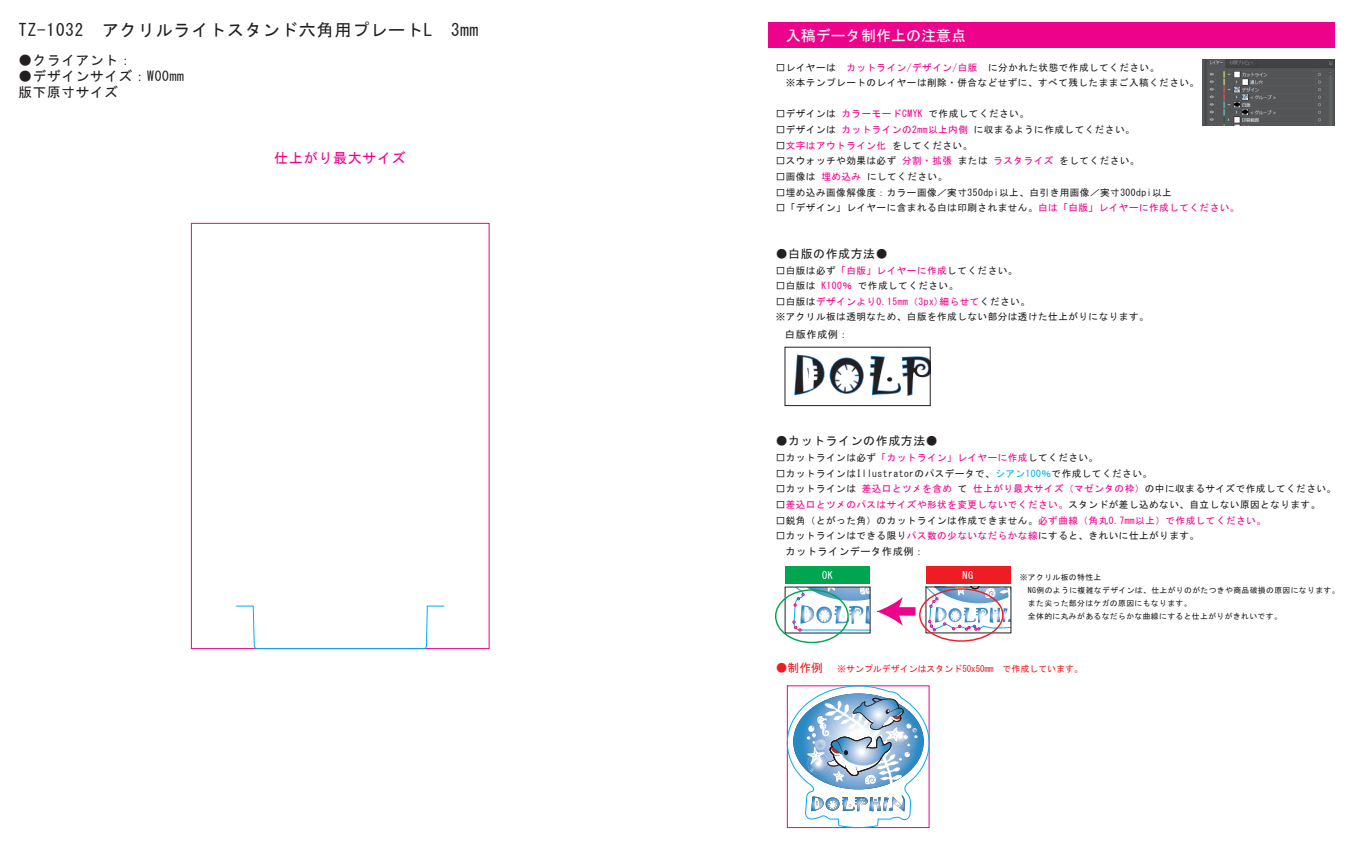
<style>
.page{position:relative;width:1362px;height:842px;background:#fff}
.page>*{position:absolute;margin:0;border:0;box-sizing:border-box;transform-origin:0 0}
.t1{font:17px "MS Gothic";letter-spacing:.05em;color:#231f20}
.t2{font:15.2px "MS Gothic";color:#fff}
.t3{font:14px "MS Gothic";letter-spacing:.05em;color:#ed028c}
.t4{font:13.6px/16.3px "MS Gothic";letter-spacing:.05em;color:#231f20}
.t5{font:11.9px "MS Gothic";letter-spacing:.05em;color:#231f20}
.t6{font:10.2px "MS Gothic";letter-spacing:.05em;color:#231f20}
.t7{font:10.2px "MS Gothic";color:#fff}
.t8{font:9.6px/15.6px "MS Gothic";letter-spacing:.05em;color:#231f20}
.t9{font:9.6px "MS Gothic";letter-spacing:.05em;color:#ed028c}
.t10{font:9px "MS Gothic";color:#ee1d23}
.t11{font:7.8px/13.2px "MS Gothic";letter-spacing:.05em;color:#231f20}
.s1{color:#ed028c}
.s2{color:#231f20}
.s3{color:#00aeef}
.s4{font-size:11.9px}
</style>
<div class="page">
<svg style="left:787px;top:685px;width:142px;height:143px"></svg>
<div style="left:785px;top:567px;width:85px;height:17px;background:#00a54f"></div>
<div style="left:926px;top:567px;width:85px;height:17px;background:#ee1d23"></div>
<svg style="left:927px;top:588px;width:82px;height:43px"></svg>
<svg style="left:786px;top:588px;width:82px;height:43px"></svg>
<div style="left:775px;top:589px;width:74px;height:54px;border:1px solid #00a54f;border-radius:50%"></div>
<div style="left:919px;top:588px;width:84px;height:54px;border:1px solid #ee1d23;border-radius:50%"></div>
<div style="left:895px;top:607px;width:16px;height:9px;background:#ed028c"></div>
<svg style="left:877px;top:597px;width:26px;height:29px"></svg>
<svg style="left:794px;top:355px;width:69px;height:40px"></svg>
<svg style="left:870px;top:356px;width:58px;height:40px"></svg>
<div style="left:784px;top:347px;width:146px;height:59px;border:1px solid #231f20"></div>
<img style="left:1202px;top:60px;width:132px;height:65px">
<div style="left:768px;top:23px;width:566px;height:25px;background:#ed028c"></div>
<svg style="left:235px;top:605px;width:210px;height:45px"></svg>
<h1 class="t1" style="left:19px;top:21px;width:461px">TZ-1032　アクリルライトスタンド六角用プレートL　3mm</h1>
<h3 class="t4" style="left:19px;top:52px;width:115px">●クライアント：</h3>
<h3 class="t4" style="left:19px;top:68px;width:167px">●デザインサイズ：W00mm版下原寸サイズ</h3>
<h3 class="t3" style="left:274px;top:151px;width:133px">仕上がり最大サイズ</h3>
<h2 class="t2" style="left:786px;top:28px;width:182px">入稿データ制作上の注意点</h2>
<p class="t8" style="left:775px;top:59px;width:425px">□レイヤーは　<span class="s1">カットライン/デザイン/白版</span>　に分かれた状態で作成してください。<br>　※本テンプレートのレイヤーは削除・併合などせずに、すべて残したままご入稿ください。</p>
<p class="t8" style="left:775px;top:106px;width:255px">□デザインは <span class="s1">カラーモードCMYK</span> で作成してください。</p>
<p class="t8" style="left:775px;top:122px;width:360px">□デザインは <span class="s1">カットラインの2mm以上内側</span> に収まるように作成してください。</p>
<p class="t9" style="left:775px;top:140px;width:198px"><span class="s2">□</span>文字はアウトライン化 <span class="s2">をしてください。</span></p>
<p class="t8" style="left:775px;top:153px;width:365px">□スウォッチや効果は必ず <span class="s1">分割・拡張</span> または <span class="s1">ラスタライズ</span> をしてください。</p>
<p class="t8" style="left:775px;top:169px;width:173px">□画像は <span class="s1">埋め込み</span> にしてください。</p>
<p class="t8" style="left:775px;top:184px;width:397px">□埋め込み画像解像度：カラー画像／実寸350dpi以上、白引き用画像／実寸300dpi以上</p>
<p class="t8" style="left:775px;top:200px;width:465px">□「デザイン」レイヤーに含まれる白は印刷されません。<span class="s1">白は「白版」レイヤーに作成してください。</span></p>
<p class="t5" style="left:775px;top:248px;width:114px">●白版の作成方法●</p>
<p class="t8" style="left:775px;top:262px;width:243px">□白版は必ず<span class="s1">「白版」レイヤーに作成</span>してください。</p>
<p class="t8" style="left:775px;top:278px;width:184px">□白版は <span class="s1">K100％</span> で作成してください。</p>
<p class="t8" style="left:775px;top:294px;width:374px">□白版は<span class="s1">デザインより0.15mm（3px)細らせて</span>ください。<br>※アクリル板は透明なため、白版を作成しない部分は透けた仕上がりになります。</p>
<p class="t6" style="left:785px;top:329px;width:65px">白版作成例：</p>
<p class="t5" style="left:775px;top:435px;width:164px">●カットラインの作成方法●</p>
<p class="t8" style="left:775px;top:450px;width:324px">□カットラインは必ず<span class="s1">「カットライン」レイヤーに作成</span>してください。</p>
<p class="t8" style="left:775px;top:465px;width:378px">□カットラインはIllustratorのパスデータで、<span class="s3">シアン100％</span>で作成してください。</p>
<p class="t8" style="left:775px;top:481px;width:562px">□カットラインは <span class="s1">差込口とツメを含め</span> て <span class="s1">仕上がり最大サイズ（マゼンタの枠）</span>の中に収まるサイズで作成してください。</p>
<p class="t9" style="left:775px;top:500px;width:546px"><span class="s2">□</span>差込口とツメのパスはサイズや形状を変更しないでください。<span class="s2">スタンドが差し込めない、自立しない原因となります。</span></p>
<p class="t8" style="left:775px;top:512px;width:492px">□鋭角（とがった角）のカットラインは作成できません。<span class="s1">必ず曲線（角丸0.7mm以上）で作成してください。</span></p>
<p class="t8" style="left:775px;top:528px;width:425px">□カットラインはできる限り<span class="s1">パス数の少ないなだらかな線</span>にすると、きれいに仕上がります。</p>
<p class="t6" style="left:785px;top:546px;width:140px">カットラインデータ作成例：</p>
<p class="t7" style="left:822px;top:570px;width:12px">OK</p>
<p class="t7" style="left:962px;top:570px;width:12px">NG</p>
<p class="t11" style="left:1019px;top:570px;width:321px">※アクリル板の特性上<br>　NG例のように複雑なデザインは、仕上がりのがたつきや商品破損の原因になります。　また尖った部分はケガの原因にもなります。<br>　全体的に丸みがあるなだらかな曲線にすると仕上がりがきれいです。</p>
<p class="t10" style="left:775px;top:665px;width:309px"><span class="s4">●制作例</span> ※サンプルデザインはスタンド50x50mm　で作成しています。</p>
</div>
